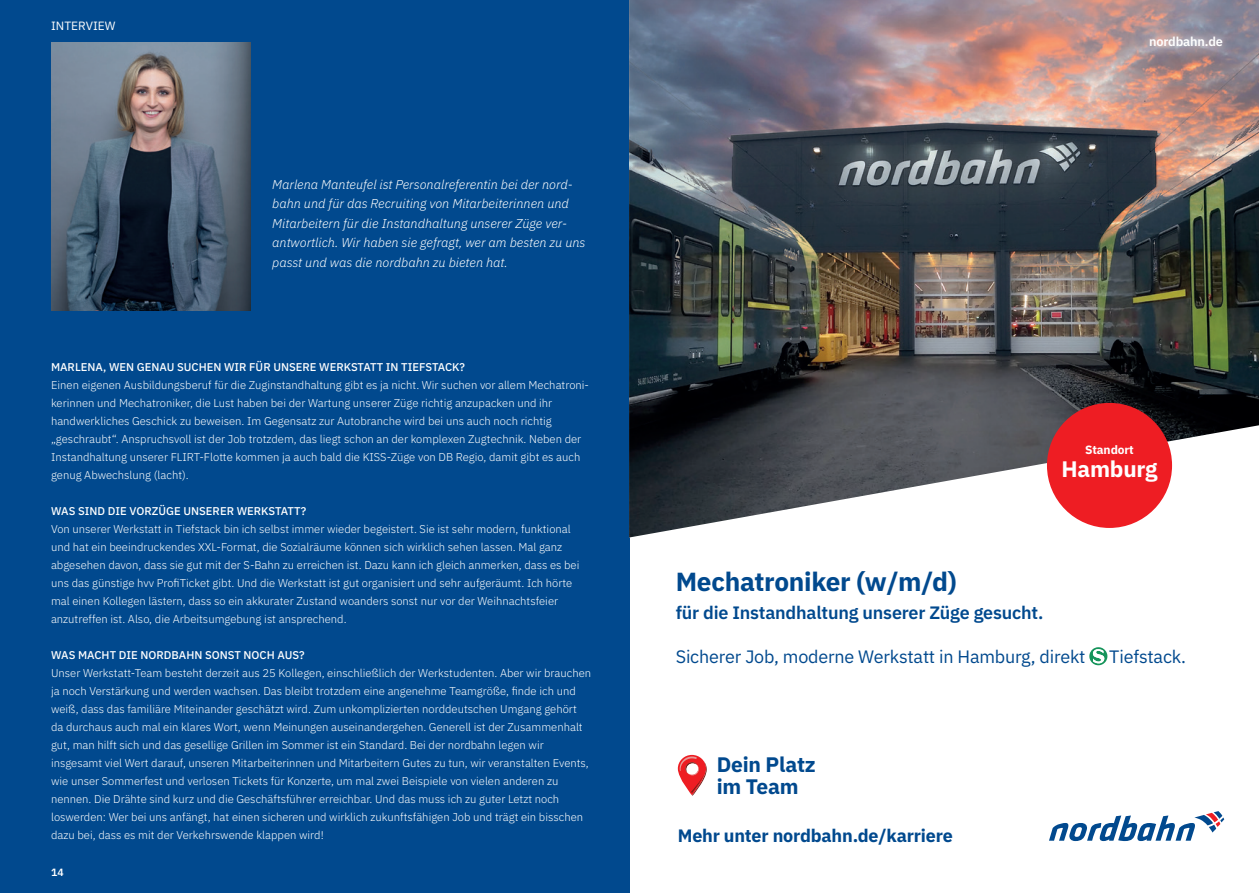
<style>
.page{position:relative;width:1259px;height:893px;background:#fff}
.page>*{position:absolute;margin:0;border:0;box-sizing:border-box;transform-origin:0 0}
.t1{font:700 26.25px "IBM Plex Sans";letter-spacing:-.01em;color:#01498e}
.t2{font:700 22.5px "IBM Plex Sans";letter-spacing:-.01em;color:#fff}
.t3{font:700 21px/22.2px "IBM Plex Sans";letter-spacing:-.01em;color:#01498e}
.t4{font:18px "IBM Plex Sans";letter-spacing:-.01em;color:#01498e}
.t5{font:600 18px "IBM Plex Sans";letter-spacing:-.01em;color:#01498e}
.t6{font:700 18px "IBM Plex Sans";letter-spacing:-.01em;color:#01498e}
.HL_Kai{font:italic 300 12.75px/19.5px "IBM Plex Sans";color:#fff}
.t7{font:600 12.75px "IBM Plex Sans";letter-spacing:-.01em;color:#fff}
.t8{font:12px "IBM Plex Sans";color:#fff}
.t9{font:700 12px "IBM Plex Sans";letter-spacing:-.01em;color:#fff}
.HL{font:300 11.25px/18px "IBM Plex Sans";color:#fff}
.HL-2{font:500 11.25px "IBM Plex Sans";color:#fff}
.t10{font:600 10.5px "IBM Plex Sans";color:#fff}
</style>
<div class="page">
<div style="left:0;top:0;width:629px;height:893px;background:#01498e"></div>
<img style="left:51px;top:43px;width:200px;height:268px">
<img style="left:629px;top:0;width:630px;height:537px">
<svg style="left:1049px;top:811px;width:175px;height:30px"></svg>
<svg style="left:1089px;top:647px;width:18px;height:18px"></svg>
<svg style="left:678px;top:755px;width:29px;height:41px"></svg>
<div style="left:1047px;top:403px;width:125px;height:125px;background:#ee1d23;border-radius:50%"></div>
<div style="left:1140px;top:27px;width:94px;height:32px;background:#fff;opacity:.94"></div>
<p class="t8" style="left:51px;top:16px;width:66px">INTERVIEW</p>
<p class="HL_Kai" style="left:272px;top:173px;width:315px">Marlena Manteufel ist Personalreferentin bei der nord&shy;bahn und für das Recruiting von Mitarbeiterinnen und Mitarbeitern für die Instandhaltung unserer Züge ver&shy;antwortlich. Wir haben sie gefragt, wer am besten zu uns passt und was die nordbahn zu bieten hat.</p>
<p class="HL-2" style="left:51px;top:358px;width:415px">MARLENA, WEN GENAU SUCHEN WIR FÜR UNSERE WERKSTATT IN TIEFSTACK?</p>
<p class="HL" style="left:51px;top:375px;width:539px">Einen eigenen Ausbildungsberuf für die Zuginstandhaltung gibt es ja nicht. Wir suchen vor allem Mechatroni&shy;kerinnen und Mechatroniker, die Lust haben bei der Wartung unserer Züge richtig anzupacken und ihr handwerkliches Geschick zu beweisen. Im Gegensatz zur Autobranche wird bei uns auch noch richtig „geschraubt“. Anspruchsvoll ist der Job trotzdem, das liegt schon an der komplexen Zugtechnik. Neben der Instandhaltung unserer FLIRT-Flotte kommen ja auch bald die KISS-Züge von DB Regio, damit gibt es auch genug Abwechslung (lacht).</p>
<p class="HL-2" style="left:51px;top:502px;width:257px">WAS SIND DIE VORZÜGE UNSERER WERKSTATT?</p>
<p class="HL" style="left:51px;top:519px;width:530px">Von unserer Werkstatt in Tiefstack bin ich selbst immer wieder begeistert. Sie ist sehr modern, funktional und hat ein beeindruckendes XXL-Format, die Sozialräume können sich wirklich sehen lassen. Mal ganz abgesehen davon, dass sie gut mit der S-Bahn zu erreichen ist. Dazu kann ich gleich anmerken, dass es bei uns das günstige hvv ProfiTicket gibt. Und die Werkstatt ist gut organisiert und sehr aufgeräumt. Ich hörte mal einen Kollegen lästern, dass so ein akkurater Zustand woanders sonst nur vor der Weihnachtsfeier anzutreffen ist. Also, die Arbeitsumgebung ist ansprechend.</p>
<p class="HL-2" style="left:51px;top:646px;width:255px">WAS MACHT DIE NORDBAHN SONST NOCH AUS?</p>
<p class="HL" style="left:51px;top:663px;width:541px">Unser Werkstatt-Team besteht derzeit aus 25 Kollegen, einschließlich der Werkstudenten. Aber wir brauchen ja noch Verstärkung und werden wachsen. Das bleibt trotzdem eine angenehme Teamgröße, finde ich und weiß, dass das familiäre Miteinander geschätzt wird. Zum unkomplizierten norddeutschen Umgang gehört da durchaus auch mal ein klares Wort, wenn Meinungen auseinandergehen. Generell ist der Zusammenhalt gut, man hilft sich und das gesellige Grillen im Sommer ist ein Standard. Bei der nordbahn legen wir insgesamt viel Wert darauf, unseren Mitarbeiterinnen und Mitarbeitern Gutes zu tun, wir veranstalten Events, wie unser Sommerfest und verlosen Tickets für Konzerte, um mal zwei Beispiele von vielen anderen zu nennen. Die Drähte sind kurz und die Geschäftsführer erreichbar. Und das muss ich zu guter Letzt noch loswerden: Wer bei uns anfängt, hat einen sicheren und wirklich zukunftsfähigen Job und trägt ein bisschen dazu bei, dass es mit der Verkehrswende klappen wird!</p>
<p class="t10" style="left:51px;top:864px;width:14px">14</p>
<p class="t7" style="left:1149px;top:31px;width:75px">nordbahn.de</p>
<p class="t9" style="left:1085px;top:440px;width:50px">Standort</p>
<p class="t2" style="left:1061px;top:452px;width:97px">Hamburg</p>
<p class="t1" style="left:676px;top:561px;width:282px">Mechatroniker (w/m/d)</p>
<p class="t5" style="left:676px;top:599px;width:369px">für die Instandhaltung unserer Züge gesucht.</p>
<p class="t4" style="left:676px;top:642px;width:411px">Sicherer Job, moderne Werkstatt in Hamburg, direkt</p>
<p class="t4" style="left:1109px;top:642px;width:78px">Tiefstack.</p>
<p class="t3" style="left:717px;top:751px;width:100px">Dein Platz im Team</p>
<p class="t6" style="left:678px;top:821px;width:276px">Mehr unter nordbahn.de/karriere</p>
</div>
